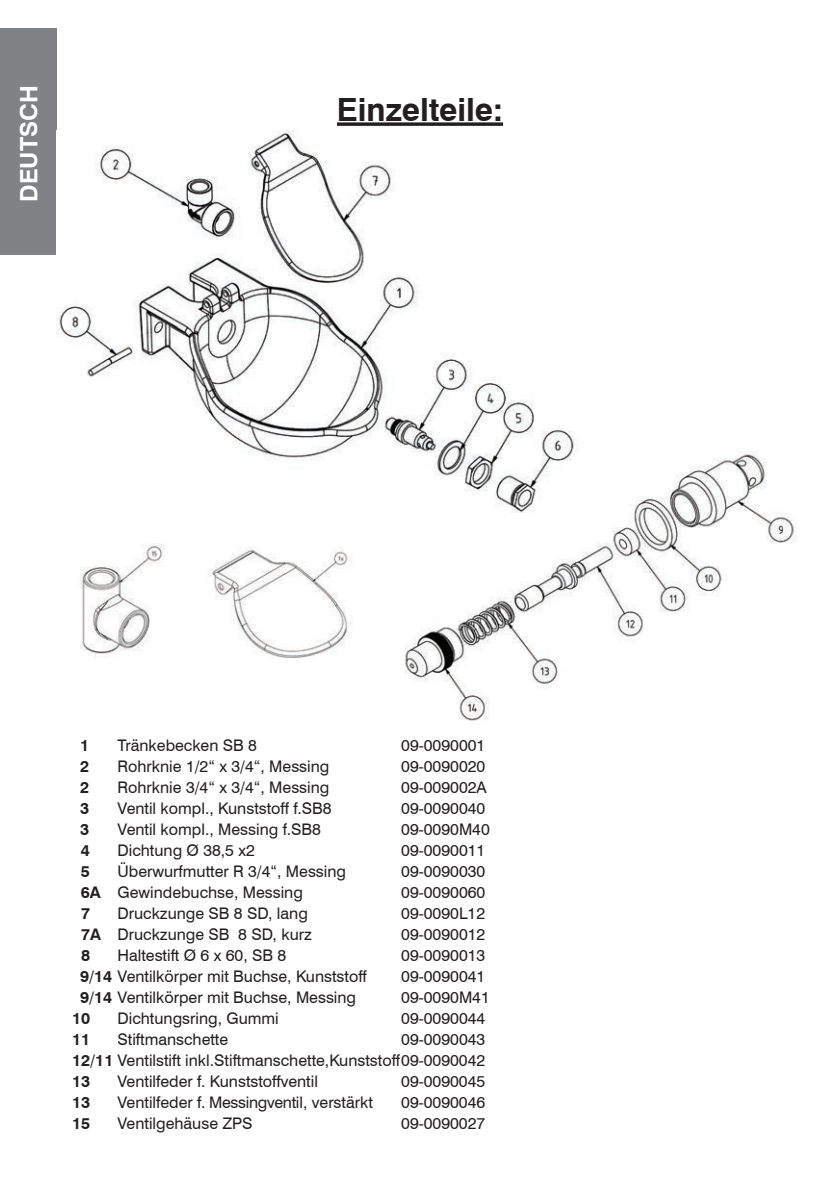
<style>
.page{position:relative;width:840px;height:1191px;background:#fff}
.page>*{position:absolute;margin:0;border:0;box-sizing:border-box;transform-origin:0 0}
.t1{font:700 32px "Swiss 721 BT";color:#231f20}
.t2{font:700 24px "Swiss 721 BT";color:#fff}
.t3{font:16px/21px "Swiss 721 BT";color:#231f20;text-align:justify}
.t4{font:700 16px "Swiss 721 BT";color:#231f20}
.s1{font-weight:700}
</style>
<div class="page">
<div style="left:0;top:28px;width:57px;height:227px;background:#808285"></div>
<img style="left:405px;top:451px;width:392px;height:270px">
<svg style="left:337px;top:122px;width:165px;height:4px"></svg>
<img style="left:57px;top:130px;width:521px;height:382px">
<img style="left:208px;top:547px;width:140px;height:111px">
<img style="left:80px;top:543px;width:85px;height:115px">
<h2 class="t2" style="left:14px;top:202px;width:118px;rotate:-90deg">DEUTSCH</h2>
<h1 class="t1" style="left:337px;top:90px;width:167px">Einzelteile:</h1>
<p class="t4" style="left:80px;top:736px;width:11px">1</p>
<p class="t3" style="left:117px;top:735px;width:141px">Tränkebecken SB 8</p>
<p class="t3" style="left:401px;top:735px;width:86px">09-0090001</p>
<p class="t4" style="left:80px;top:757px;width:11px">2</p>
<p class="t3" style="left:117px;top:756px;width:213px">Rohrknie 1/2“ x 3/4“, Messing</p>
<p class="t3" style="left:401px;top:756px;width:86px">09-0090020</p>
<p class="t4" style="left:80px;top:778px;width:11px">2</p>
<p class="t3" style="left:117px;top:777px;width:213px">Rohrknie 3/4“ x 3/4“, Messing</p>
<p class="t3" style="left:401px;top:777px;width:87px">09-009002A</p>
<p class="t4" style="left:80px;top:799px;width:11px">3</p>
<p class="t3" style="left:117px;top:798px;width:215px">Ventil kompl., Kunststoff f.SB8</p>
<p class="t3" style="left:401px;top:798px;width:86px">09-0090040</p>
<p class="t4" style="left:80px;top:820px;width:11px">3</p>
<p class="t3" style="left:117px;top:819px;width:205px">Ventil kompl., Messing f.SB8</p>
<p class="t3" style="left:401px;top:819px;width:90px">09-0090M40</p>
<p class="t4" style="left:81px;top:841px;width:11px">4</p>
<p class="t3" style="left:117px;top:840px;width:139px">Dichtung Ø 38,5 x2</p>
<p class="t3" style="left:401px;top:840px;width:86px">09-0090011</p>
<p class="t4" style="left:81px;top:862px;width:11px">5</p>
<p class="t3" style="left:117px;top:861px;width:230px">Überwurfmutter R 3/4“, Messing</p>
<p class="t3" style="left:401px;top:861px;width:86px">09-0090030</p>
<p class="t3" style="left:81px;top:882px;width:223px"><span class="s1">6A</span> Gewindebuchse, Messing</p>
<p class="t3" style="left:401px;top:882px;width:86px">09-0090060</p>
<p class="t4" style="left:81px;top:904px;width:11px">7</p>
<p class="t3" style="left:117px;top:903px;width:192px">Druckzunge SB 8 SD, lang</p>
<p class="t3" style="left:401px;top:903px;width:85px">09-0090L12</p>
<p class="t3" style="left:81px;top:924px;width:232px"><span class="s1">7A</span> Druckzunge SB 8 SD, kurz</p>
<p class="t3" style="left:401px;top:924px;width:86px">09-0090012</p>
<p class="t4" style="left:81px;top:946px;width:11px">8</p>
<p class="t3" style="left:117px;top:945px;width:170px">Haltestift Ø 6 x 60, SB 8</p>
<p class="t3" style="left:401px;top:945px;width:86px">09-0090013</p>
<p class="t3" style="left:80px;top:966px;width:288px"><span class="s1">9/14</span> Ventilkörper mit Buchse, Kunststoff</p>
<p class="t3" style="left:401px;top:966px;width:86px">09-0090041</p>
<p class="t3" style="left:80px;top:987px;width:277px"><span class="s1">9/14</span> Ventilkörper mit Buchse, Messing</p>
<p class="t3" style="left:401px;top:987px;width:90px">09-0090M41</p>
<p class="t4" style="left:72px;top:1009px;width:20px">10</p>
<p class="t3" style="left:117px;top:1008px;width:163px">Dichtungsring, Gummi</p>
<p class="t3" style="left:401px;top:1008px;width:86px">09-0090044</p>
<p class="t4" style="left:72px;top:1030px;width:20px">11</p>
<p class="t3" style="left:117px;top:1029px;width:112px">Stiftmanschette</p>
<p class="t3" style="left:72px;top:1029px;width:414px;text-indent:329px">09-0090043<br><span class="s1">12/11</span> Ventilstift inkl.Stiftmanschette,Kunststoff09-0090042<br><span class="s1">13</span></p>
<p class="t3" style="left:117px;top:1071px;width:202px">Ventilfeder f. Kunststoffventil</p>
<p class="t3" style="left:401px;top:1071px;width:86px">09-0090045</p>
<p class="t4" style="left:72px;top:1093px;width:20px">13</p>
<p class="t3" style="left:117px;top:1092px;width:257px">Ventilfeder f. Messingventil, verstärkt</p>
<p class="t3" style="left:401px;top:1092px;width:86px">09-0090046</p>
<p class="t4" style="left:72px;top:1114px;width:20px">15</p>
<p class="t3" style="left:117px;top:1113px;width:136px">Ventilgehäuse ZPS</p>
<p class="t3" style="left:401px;top:1113px;width:86px">09-0090027</p>
</div>
